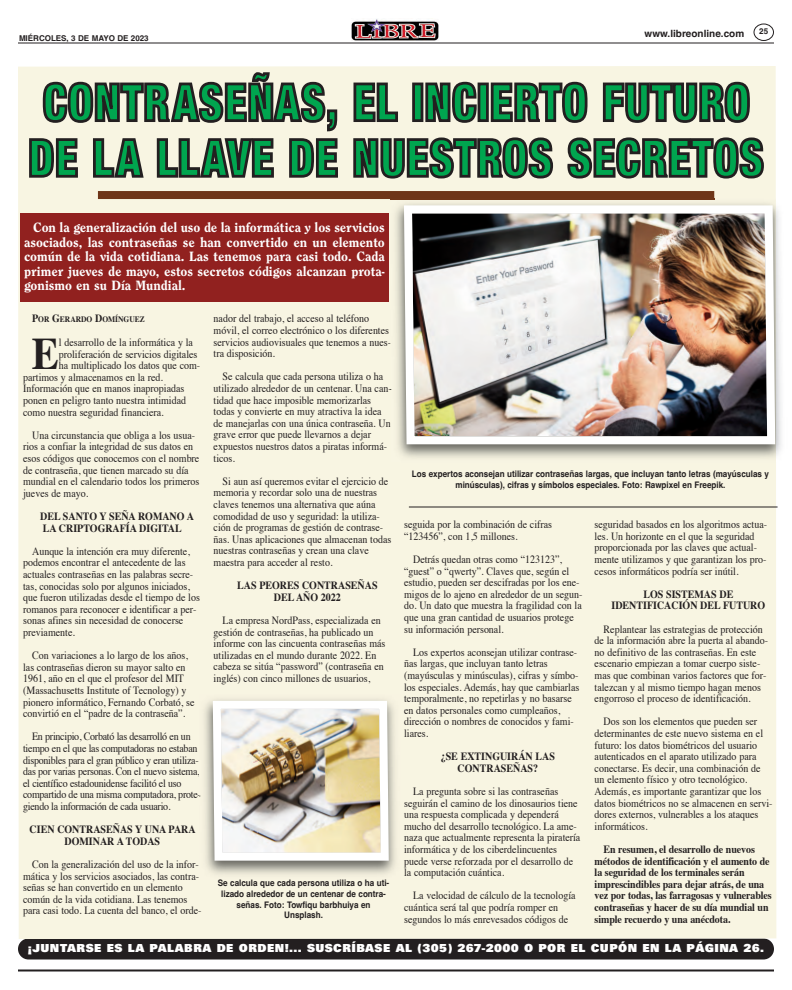
<style>
.page{position:relative;width:792px;height:990px;background:#fff}
.page>*{position:absolute;margin:0;border:0;box-sizing:border-box;transform-origin:0 0}
.t1{font:55px/55.7px "Sans Black Condensed DTC";letter-spacing:.025em;color:#00a54f;scale:.87 1}
.t2{font:700 45.2px "Times";color:#231f20;scale:.9 1}
.t3{font:14px/14.5px "Clearface Heavy DTC";color:#fff;text-align:justify}
.t4{font:12px "Univers Ultra Bold DTC";letter-spacing:.035em;color:#fff}
.t5{font:11.1px/11.6px "Times";color:#231f20;scale:.9 1}
.t6{font:700 11.1px/11.6px "Times";letter-spacing:-.01em;color:#231f20;text-align:center;scale:.9 1}
.t7{font:11.1px/11.6px "Times";letter-spacing:-.025em;color:#231f20;scale:.9 1}
.t8{font:700 10px "Helvetica";color:#231f20}
.t9{font:700 9px/10.5px "Helvetica";color:#231f20;text-align:center;scale:.9 1}
.t10{font:700 8.3px "Times";color:#231f20;scale:.9 1}
.t11{font:700 8px "Helvetica";color:#231f20}
.s1{font-size:11.1px}
</style>
<div class="page">
<hr style="left:18px;top:970px;width:756px;height:2px;background:#231f20">
<hr style="left:18px;top:43px;width:756px;height:1px;background:#231f20">
<div style="left:351px;top:18px;width:90px;height:22px;background:linear-gradient(to bottom,#fff,#fff)"></div>
<img style="left:351px;top:18px;width:87px;height:22px">
<svg style="left:754px;top:24px;width:20px;height:17px"></svg>
<div style="left:18px;top:938px;width:756px;height:22px;background:#231f20;border-radius:10px"></div>
<div style="left:18px;top:66px;width:758px;height:873px;background:#f8f5e2"></div>
<div style="left:98px;top:191px;width:616px;height:8px;background:#6e3518"></div>
<img style="left:391px;top:199px;width:390px;height:264px">
<img style="left:391px;top:199px;width:323px;height:1px">
<img style="left:400px;top:201px;width:379px;height:247px">
<img style="left:200px;top:694px;width:201px;height:185px">
<img style="left:209px;top:697px;width:184px;height:168px">
<hr style="left:409px;top:506px;width:369px;height:2px;background:#231f20">
<div style="left:20px;top:213px;width:369px;height:89px;background:#91211f"></div>
<p class="t11" style="left:19px;top:34px;width:131px">MIÉRCOLES, 3 DE MAYO DE 2023</p>
<p class="t8" style="left:645px;top:30px;width:101px">www.libreonline.com</p>
<p class="t11" style="left:759px;top:28px;width:10px">25</p>
<h1 class="t1" style="left:28px;top:79px;width:846px">CONTRASEÑAS, EL INCIERTO FUTURO<br>DE LA LLAVE DE NUESTROS SECRETOS</h1>
<p class="t3" style="left:24px;top:221px;width:362px;text-indent:9px">Con la generalización del uso de la informática y los servicios asociados, las contraseñas se han convertido en un elemento común de la vida cotidiana. Las tenemos para casi todo. Cada primer jueves de mayo, estos secretos códigos alcanzan prota&shy;gonismo en su Día Mundial.</p>
<p class="t10" style="left:32px;top:316px;width:127px"><span class="s1">P</span>OR <span class="s1">G</span>ERARDO <span class="s1">D</span>OMÍNGUEZ</p>
<h2 class="t2" style="left:32px;top:335px;width:32px">E</h2>
<p class="t5" style="left:59px;top:337px;width:151px">l desarrollo de la informática y la</p>
<p class="t5" style="left:59px;top:349px;width:156px">proliferación de servicios digitales</p>
<p class="t5" style="left:59px;top:361px;width:159px">ha multiplicado los datos que com-</p>
<p class="t5" style="left:23px;top:372px;width:157px">partimos y almacenamos en la red.</p>
<p class="t5" style="left:23px;top:384px;width:181px">Información que en manos inapropiadas</p>
<p class="t5" style="left:23px;top:396px;width:183px">ponen en peligro tanto nuestra intimidad</p>
<p class="t5" style="left:23px;top:407px;width:158px">como nuestra seguridad financiera.</p>
<p class="t5" style="left:23px;top:430px;width:197px;text-indent:9px">Una circunstancia que obliga a los usua&shy;rios a confiar la integridad de sus datos en esos códigos que conocemos con el nombre de contraseña, que tienen marcado su día mundial en el calendario todos los primeros jueves de mayo.</p>
<p class="t6" style="left:40px;top:512px;width:172px;text-align:left">DEL SANTO Y SEÑA ROMANO A<br>LA CRIPTOGRAFÍA DIGITAL</p>
<p class="t5" style="left:23px;top:546px;width:198px;text-indent:9px">Aunque la intención era muy diferente, podemos encontrar el antecedente de las actuales contraseñas en las palabras secre&shy;tas, conocidas solo por algunos iniciados, que fueron utilizadas desde el tiempo de los romanos para reconocer e identificar a per&shy;sonas afines sin necesidad de conocerse previamente.</p>
<p class="t5" style="left:23px;top:651px;width:192px;text-indent:9px">Con variaciones a lo largo de los años, las contraseñas dieron su mayor salto en 1961, año en el que el profesor del MIT (Massachusetts Institute of Tecnology) y pionero informático, Fernando Corbató, se convirtió en el “padre de la contraseña”.</p>
<p class="t7" style="left:23px;top:732px;width:199px;text-indent:9px">En principio, Corbató las desarrolló en un tiempo en el que las computadoras no estaban disponibles para el gran público y eran utiliza&shy;das por varias personas. Con el nuevo sistema, el científico estadounidense facilitó el uso compartido de una misma computadora, prote&shy;giendo la información de cada usuario.</p>
<p class="t6" style="left:30px;top:825px;width:186px">CIEN CONTRASEÑAS Y UNA PARA<br>DOMINAR A TODAS</p>
<p class="t5" style="left:23px;top:859px;width:200px;text-indent:9px">Con la generalización del uso de la infor&shy;mática y los servicios asociados, las contra&shy;señas se han convertido en un elemento común de la vida cotidiana. Las tenemos para casi todo. La cuenta del banco, el orde-</p>
<p class="t5" style="left:214px;top:314px;width:199px">nador del trabajo, el acceso al teléfono móvil, el correo electrónico o los diferentes servicios audiovisuales que tenemos a nues&shy;tra disposición.</p>
<p class="t5" style="left:214px;top:372px;width:200px;text-indent:9px">Se calcula que cada persona utiliza o ha utilizado alrededor de un centenar. Una can&shy;tidad que hace imposible memorizarlas todas y convierte en muy atractiva la idea de manejarlas con una única contraseña. Un grave error que puede llevarnos a dejar expuestos nuestros datos a piratas informá&shy;ticos.</p>
<p class="t5" style="left:214px;top:476px;width:199px;text-indent:9px">Si aun así queremos evitar el ejercicio de memoria y recordar solo una de nuestras claves tenemos una alternativa que aúna comodidad de uso y seguridad: la utiliza&shy;ción de programas de gestión de contrase&shy;ñas. Unas aplicaciones que almacenan todas nuestras contraseñas y crean una clave maestra para acceder al resto.</p>
<p class="t6" style="left:237px;top:581px;width:157px">LAS PEORES CONTRASEÑAS<br>DEL AÑO 2022</p>
<p class="t5" style="left:214px;top:615px;width:192px;text-indent:9px">La empresa NordPass, especializada en gestión de contraseñas, ha publicado un informe con las cincuenta contraseñas más utilizadas en el mundo durante 2022. En cabeza se sitúa “password” (contraseña en inglés) con cinco millones de usuarios,</p>
<p class="t9" style="left:218px;top:879px;width:192px">Se calcula que cada persona utiliza o ha uti&shy;lizado alrededor de un centenar de contra&shy;señas. Foto: Towfiqu barbhuiya en<br>Unsplash.</p>
<p class="t9" style="left:412px;top:469px;width:398px">Los expertos aconsejan utilizar contraseñas largas, que incluyan tanto letras (mayúsculas y minúsculas), cifras y símbolos especiales. Foto: Rawpixel en Freepik.</p>
<p class="t5" style="left:404px;top:520px;width:166px">seguida por la combinación de cifras “123456”, con 1,5 millones.</p>
<p class="t5" style="left:404px;top:554px;width:200px;text-indent:9px">Detrás quedan otras como “123123”, “guest” o “qwerty”. Claves que, según el estudio, pueden ser descifradas por los ene&shy;migos de lo ajeno en alrededor de un segun&shy;do. Un dato que muestra la fragilidad con la que una gran cantidad de usuarios protege su información personal.</p>
<p class="t5" style="left:404px;top:647px;width:196px;text-indent:9px">Los expertos aconsejan utilizar contrase&shy;ñas largas, que incluyan tanto letras (mayúsculas y minúsculas), cifras y símbo&shy;los especiales. Además, hay que cambiarlas temporalmente, no repetirlas y no basarse en datos personales como cumpleaños, dirección o nombres de conocidos y fami&shy;liares.</p>
<p class="t6" style="left:441px;top:752px;width:128px">¿SE EXTINGUIRÁN LAS<br>CONTRASEÑAS?</p>
<p class="t5" style="left:404px;top:786px;width:197px;text-indent:9px">La pregunta sobre si las contraseñas seguirán el camino de los dinosaurios tiene una respuesta complicada y dependerá mucho del desarrollo tecnológico. La ame&shy;naza que actualmente representa la piratería informática y de los ciberdelincuentes puede verse reforzada por el desarrollo de la computación cuántica.</p>
<p class="t5" style="left:404px;top:891px;width:192px;text-indent:9px">La velocidad de cálculo de la tecnología cuántica será tal que podría romper en segundos lo más enrevesados códigos de</p>
<p class="t5" style="left:595px;top:520px;width:193px">seguridad basados en los algoritmos actua&shy;les. Un horizonte en el que la seguridad proporcionada por las claves que actual&shy;mente utilizamos y que garantizan los pro&shy;cesos informáticos podría ser inútil.</p>
<p class="t6" style="left:612px;top:589px;width:172px">LOS SISTEMAS DE<br>IDENTIFICACIÓN DEL FUTURO</p>
<p class="t5" style="left:595px;top:624px;width:194px;text-indent:9px">Replantear las estrategias de protección de la información abre la puerta al abando&shy;no definitivo de las contraseñas. En este escenario empiezan a tomar cuerpo siste&shy;mas que combinan varios factores que for&shy;talezcan y al mismo tiempo hagan menos engorroso el proceso de identificación.</p>
<p class="t5" style="left:595px;top:717px;width:199px;text-indent:9px">Dos son los elementos que pueden ser determinantes de este nuevo sistema en el futuro: los datos biométricos del usuario autenticados en el aparato utilizado para conectarse. Es decir, una combinación de un elemento físico y otro tecnológico.<br>Además, es importante garantizar que los datos biométricos no se almacenen en servi&shy;dores externos, vulnerables a los ataques informáticos.</p>
<p class="t6" style="left:595px;top:844px;width:198px;text-align:left;text-indent:9px">En resumen, el desarrollo de nuevos métodos de identificación y el aumento de la seguridad de los terminales serán imprescindibles para dejar atrás, de una vez por todas, las farragosas y vulnerables contraseñas y hacer de su día mundial un simple recuerdo y una anécdota.</p>
<p class="t4" style="left:28px;top:944px;width:738px">¡JUNTARSE ES LA PALABRA DE ORDEN!... SUSCRÍBASE AL (305) 267-2000 O POR EL CUPÓN EN LA PÁGINA 26.</p>
</div>
